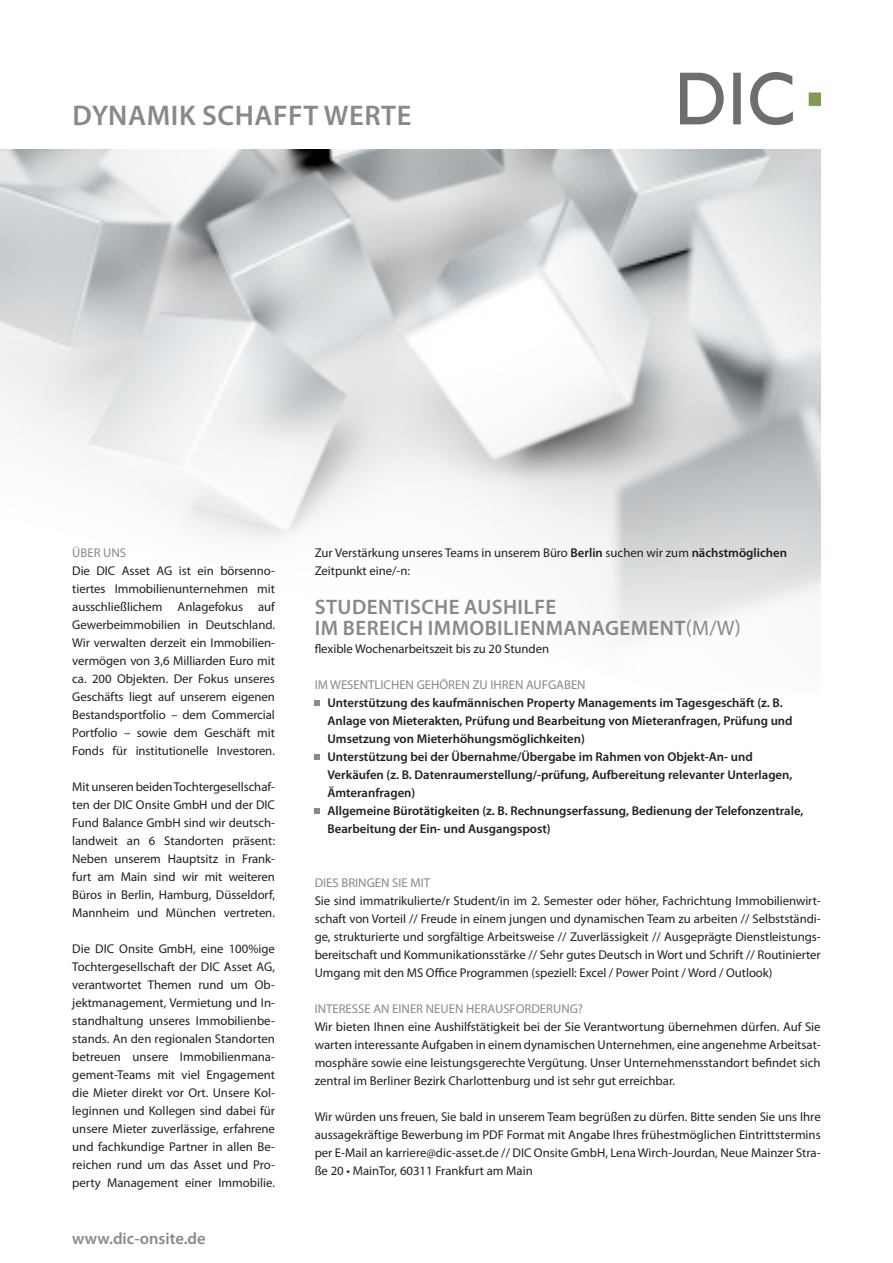
<style>
.page{position:relative;width:893px;height:1263px;background:#fff}
.page>*{position:absolute;margin:0;border:0;box-sizing:border-box;transform-origin:0 0}
.t1{font:600 28.5px "Myriad Pro";letter-spacing:.02em;color:#87898c}
.t2{font:600 21px "Myriad Pro";letter-spacing:.02em;color:#87898c}
.t3{font:600 16.5px "Myriad Pro";color:#87898c}
.t4{font:12.75px/18px "Myriad Pro";letter-spacing:-.005em;color:#231f20;text-align:justify}
.t5{font:600 12.75px "Myriad Pro";color:#231f20}
.t6{font:12.75px "Myriad Pro";color:#87898c}
.s1{font-weight:600}
.s2{font-weight:400}
</style>
<div class="page">
<svg style="left:0;top:150px;width:821px;height:664px"></svg>
<svg style="left:315px;top:700px;width:5px;height:6px"></svg>
<svg style="left:315px;top:754px;width:5px;height:6px"></svg>
<svg style="left:315px;top:808px;width:5px;height:6px"></svg>
<img style="left:680px;top:72px;width:141px;height:53px">
<p class="t1" style="left:73px;top:99px;width:340px">DYNAMIK SCHAFFT WERTE</p>
<p class="t6" style="left:72px;top:546px;width:55px">ÜBER UNS</p>
<p class="t4" style="left:72px;top:562px;width:204px">Die DIC Asset AG ist ein börsenno&shy;tiertes Immobilienunternehmen mit ausschließlichem Anlagefokus auf Gewerbeimmobilien in Deutschland.<br>Wir verwalten derzeit ein Immobilien&shy;vermögen von 3,6 Milliarden Euro mit ca. 200 Objekten. Der Fokus unseres Geschäfts liegt auf unserem eigenen Bestandsportfolio – dem Commercial Portfolio – sowie dem Geschäft mit Fonds für institutionelle Investoren.</p>
<p class="t4" style="left:72px;top:778px;width:204px">Mit unseren beiden Tochtergesellschaf&shy;ten der DIC Onsite GmbH und der DIC Fund Balance GmbH sind wir deutsch&shy;landweit an 6 Standorten präsent:<br>Neben unserem Hauptsitz in Frank&shy;furt am Main sind wir mit weiteren Büros in Berlin, Hamburg, Düsseldorf, Mannheim und München vertreten.</p>
<p class="t4" style="left:72px;top:940px;width:204px">Die DIC Onsite GmbH, eine 100%ige Tochtergesellschaft der DIC Asset AG, verantwortet Themen rund um Ob&shy;jektmanagement, Vermietung und In&shy;standhaltung unseres Immobilienbe&shy;stands. An den regionalen Standorten betreuen unsere Immobilienmana&shy;gement-Teams mit viel Engagement die Mieter direkt vor Ort. Unsere Kol&shy;leginnen und Kollegen sind dabei für unsere Mieter zuverlässige, erfahrene und fachkundige Partner in allen Be&shy;reichen rund um das Asset und Pro&shy;perty Management einer Immobilie.</p>
<p class="t3" style="left:72px;top:1229px;width:135px">www.dic-onsite.de</p>
<p class="t4" style="left:315px;top:544px;width:474px">Zur Verstärkung unseres Teams in unserem Büro <span class="s1">Berlin</span> suchen wir zum <span class="s1">nächstmöglichen<br></span>Zeitpunkt eine/-n:</p>
<p class="t2" style="left:315px;top:595px;width:243px">STUDENTISCHE AUSHILFE</p>
<p class="t2" style="left:315px;top:616px;width:428px">IM BEREICH IMMOBILIENMANAGEMENT<span class="s2">(M/W)</span></p>
<p class="t4" style="left:315px;top:640px;width:236px">flexible Wochenarbeitszeit bis zu 20 Stunden</p>
<p class="t6" style="left:315px;top:678px;width:272px">IM WESENTLICHEN GEHÖREN ZU IHREN AUFGABEN</p>
<p class="t5" style="left:327px;top:696px;width:457px">Unterstützung des kaufmännischen Property Managements im Tagesgeschäft (z. B.</p>
<p class="t5" style="left:327px;top:714px;width:467px">Anlage von Mieterakten, Prüfung und Bearbeitung von Mieteranfragen, Prüfung und</p>
<p class="t5" style="left:327px;top:732px;width:259px">Umsetzung von Mieterhöhungsmöglichkeiten)</p>
<p class="t5" style="left:327px;top:750px;width:427px">Unterstützung bei der Übernahme/Übergabe im Rahmen von Objekt-An- und</p>
<p class="t5" style="left:327px;top:768px;width:467px">Verkäufen (z. B. Datenraumerstellung/-prüfung, Aufbereitung relevanter Unterlagen,</p>
<p class="t5" style="left:327px;top:786px;width:89px">Ämteranfragen)</p>
<p class="t5" style="left:327px;top:804px;width:477px">Allgemeine Bürotätigkeiten (z. B. Rechnungserfassung, Bedienung der Telefonzentrale,</p>
<p class="t5" style="left:327px;top:822px;width:225px">Bearbeitung der Ein- und Ausgangspost)</p>
<p class="t6" style="left:315px;top:876px;width:117px">DIES BRINGEN SIE MIT</p>
<p class="t4" style="left:315px;top:892px;width:508px">Sie sind immatrikulierte/r Student/in im 2. Semester oder höher, Fachrichtung Immobilienwirt&shy;schaft von Vorteil // Freude in einem jungen und dynamischen Team zu arbeiten // Selbstständi&shy;ge, strukturierte und sorgfältige Arbeitsweise // Zuverlässigkeit // Ausgeprägte Dienstleistungs&shy;bereitschaft und Kommunikationsstärke // Sehr gutes Deutsch in Wort und Schrift // Routinierter Umgang mit den MS Office Programmen (speziell: Excel / Power Point / Word / Outlook)</p>
<p class="t6" style="left:315px;top:1002px;width:270px">INTERESSE AN EINER NEUEN HERAUSFORDERUNG?</p>
<p class="t4" style="left:315px;top:1018px;width:507px">Wir bieten Ihnen eine Aushilfstätigkeit bei der Sie Verantwortung übernehmen dürfen. Auf Sie warten interessante Aufgaben in einem dynamischen Unternehmen, eine angenehme Arbeitsat&shy;mosphäre sowie eine leistungsgerechte Vergütung. Unser Unternehmensstandort befindet sich zentral im Berliner Bezirk Charlottenburg und ist sehr gut erreichbar.</p>
<p class="t4" style="left:315px;top:1108px;width:508px">Wir würden uns freuen, Sie bald in unserem Team begrüßen zu dürfen. Bitte senden Sie uns Ihre aussagekräftige Bewerbung im PDF Format mit Angabe Ihres frühestmöglichen Eintrittstermins per E-Mail an karriere@dic-asset.de // DIC Onsite GmbH, Lena Wirch-Jourdan, Neue Mainzer Stra&shy;ße 20 • MainTor, 60311 Frankfurt am Main</p>
</div>
